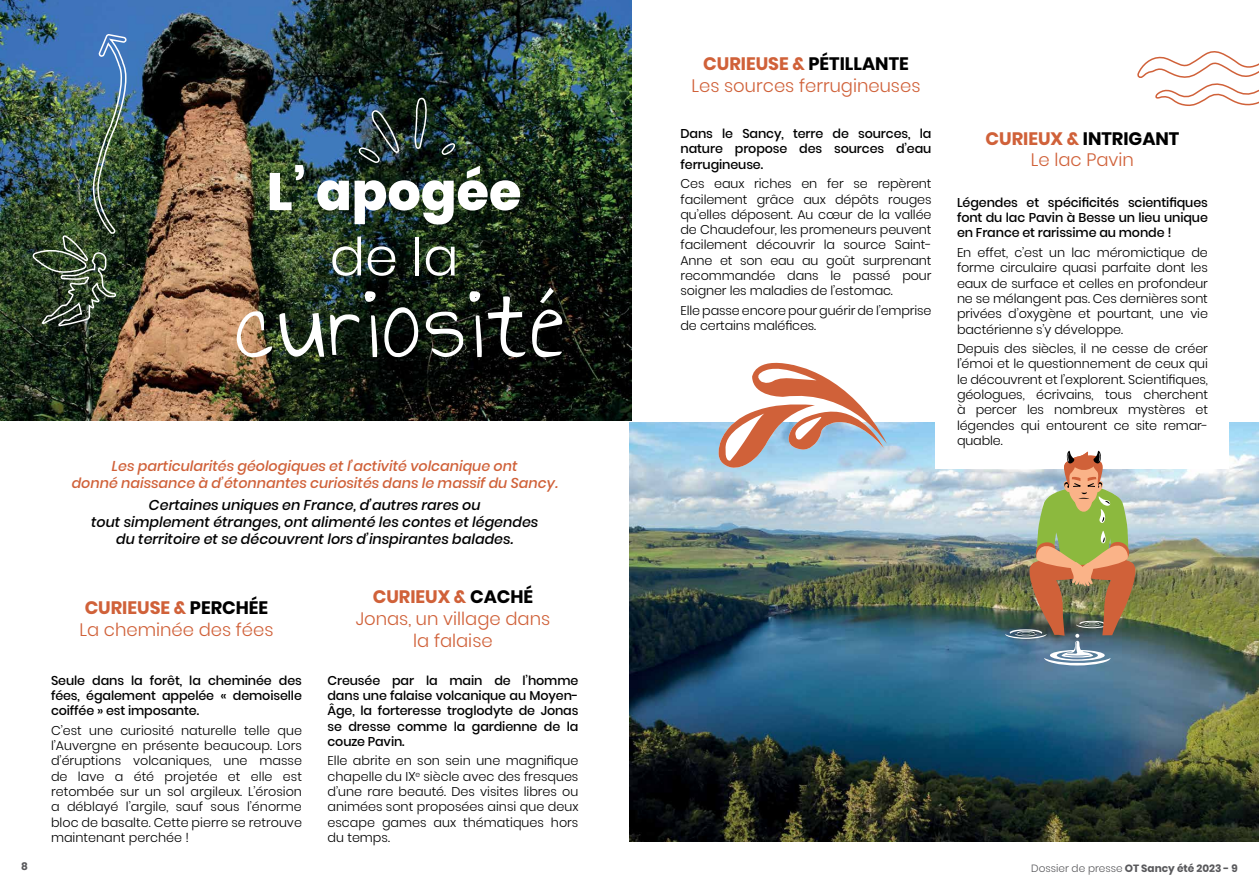
<style>
.page{position:relative;width:1259px;height:893px;background:#fff}
.page>*{position:absolute;margin:0;border:0;box-sizing:border-box;transform-origin:0 0}
.t1{font:82.05px "Annie Use Your Telescope";letter-spacing:.03em;color:#fff}
.t2{font:800 52.5px "Poppins";color:#fff}
.t3{font:300 52.5px "Poppins";color:#fff}
.t4{font:300 18px/21.6px "Poppins";color:#d06139;text-align:center}
.t5{font:italic 500 14.25px/17.1px "Poppins";color:#000;text-align:center}
.t6{font:italic 500 14.25px/17.1px "Poppins";color:#d06139;text-align:center}
.t7{font:300 12.75px/15.3px "Poppins";letter-spacing:-.01em;color:#000;text-align:justify}
.t8{font:500 12.75px/15.3px "Poppins";letter-spacing:-.01em;color:#000;text-align:justify}
.t9{font:700 10.5px "Poppins";color:#58585b}
.s1{font-weight:700}
.s2{font-weight:700;color:#000}
.s3{font-weight:300}
</style>
<div class="page">
<img style="left:0;top:0;width:631px;height:421px">
<img style="left:629px;top:422px;width:630px;height:420px">
<div style="left:935px;top:385px;width:294px;height:83px;background:#fff"></div>
<svg style="left:413px;top:97px;width:14px;height:53px"></svg>
<img style="left:357px;top:109px;width:43px;height:55px">
<svg style="left:440px;top:143px;width:17px;height:12px"></svg>
<svg style="left:717px;top:362px;width:170px;height:107px"></svg>
<img style="left:31px;top:33px;width:96px;height:294px">
<svg style="left:1137px;top:51px;width:122px;height:55px"></svg>
<img style="left:1005px;top:450px;width:131px;height:215px">
<h2 class="t2" style="left:267px;top:161px;width:256px">L’ apogée</h2>
<h2 class="t3" style="left:330px;top:227px;width:130px">de la</h2>
<h1 class="t1" style="left:235px;top:281px;width:332px">curiosité</h1>
<p class="t6" style="left:72px;top:458px;width:487px">Les particularités géologiques et l’activité volcanique ont<br>donné naissance à d’étonnantes curiosités dans le massif du Sancy.</p>
<p class="t5" style="left:91px;top:496px;width:449px">Certaines uniques en France, d’autres rares ou<br>tout simplement étranges, ont alimenté les contes et légendes du territoire et se découvrent lors d’inspirantes balades.</p>
<h3 class="t4" style="left:79px;top:597px;width:196px;text-align:left"><span class="s1">CURIEUSE &amp;</span> <span class="s2">PERCHÉE<br></span>La cheminée des fées</h3>
<p class="t8" style="left:51px;top:673px;width:252px">Seule dans la forêt, la cheminée des fées, également appelée « demoiselle coiffée » est imposante.</p>
<p class="t7" style="left:51px;top:723px;width:252px">C’est une curiosité naturelle telle que l’Auvergne en présente beaucoup. Lors d’éruptions volcaniques, une masse de lave a été projetée et elle est retombée sur un sol argileux. L’érosion a déblayé l’argile, sauf sous l’énorme bloc de basalte. Cette pierre se retrouve maintenant perchée !</p>
<h3 class="t4" style="left:356px;top:586px;width:196px"><span class="s1">CURIEUX &amp;</span> <span class="s2">CACHÉ<br></span>Jonas, un village dans la falaise</h3>
<p class="t8" style="left:327px;top:673px;width:252px">Creusée par la main de l’homme dans une falaise volcanique au Moyen-Âge, la forteresse troglodyte de Jonas se dresse comme la gardienne de la couze Pavin.</p>
<p class="t7" style="left:327px;top:753px;width:252px">Elle abrite en son sein une magnifique chapelle du IX<sup>e</sup> siècle avec des fresques d’une rare beauté. Des visites libres ou animées sont proposées ainsi que deux escape games aux thématiques hors du temps.</p>
<h3 class="t4" style="left:691px;top:53px;width:230px"><span class="s1">CURIEUSE &amp;</span> <span class="s2">PÉTILLANTE<br></span>Les sources ferrugineuses</h3>
<p class="t8" style="left:680px;top:126px;width:252px">Dans le Sancy, terre de sources, la nature propose des sources d’eau ferrugineuse.</p>
<p class="t7" style="left:680px;top:176px;width:253px">Ces eaux riches en fer se repèrent facilement grâce aux dépôts rouges qu’elles déposent. Au cœur de la vallée de Chaudefour, les promeneurs peuvent facilement découvrir la source Saint-Anne et son eau au goût surprenant recommandée dans le passé pour soigner les maladies de l’estomac.</p>
<p class="t7" style="left:680px;top:303px;width:252px">Elle passe encore pour guérir de l’emprise de certains maléfices.</p>
<h3 class="t4" style="left:985px;top:128px;width:195px"><span class="s1">CURIEUX &amp;</span> <span class="s2">INTRIGANT<br></span>Le lac Pavin</h3>
<p class="t8" style="left:957px;top:195px;width:252px">Légendes et spécificités scientifiques font du lac Pavin à Besse un lieu unique en France et rarissime au monde !</p>
<p class="t7" style="left:957px;top:245px;width:252px">En effet, c’est un lac méromictique de forme circulaire quasi parfaite dont les eaux de surface et celles en profondeur ne se mélangent pas. Ces dernières sont privées d’oxygène et pourtant, une vie bactérienne s’y développe.</p>
<p class="t7" style="left:957px;top:341px;width:253px">Depuis des siècles, il ne cesse de créer l’émoi et le questionnement de ceux qui le découvrent et l’explorent. Scientifiques, géologues, écrivains, tous cherchent à percer les nombreux mystères et légendes qui entourent ce site remar&shy;quable.</p>
<p class="t9" style="left:21px;top:860px;width:8px">8</p>
<p class="t9" style="left:1031px;top:862px;width:208px"><span class="s3">Dossier de presse</span> OT Sancy été 2023 - 9</p>
</div>
